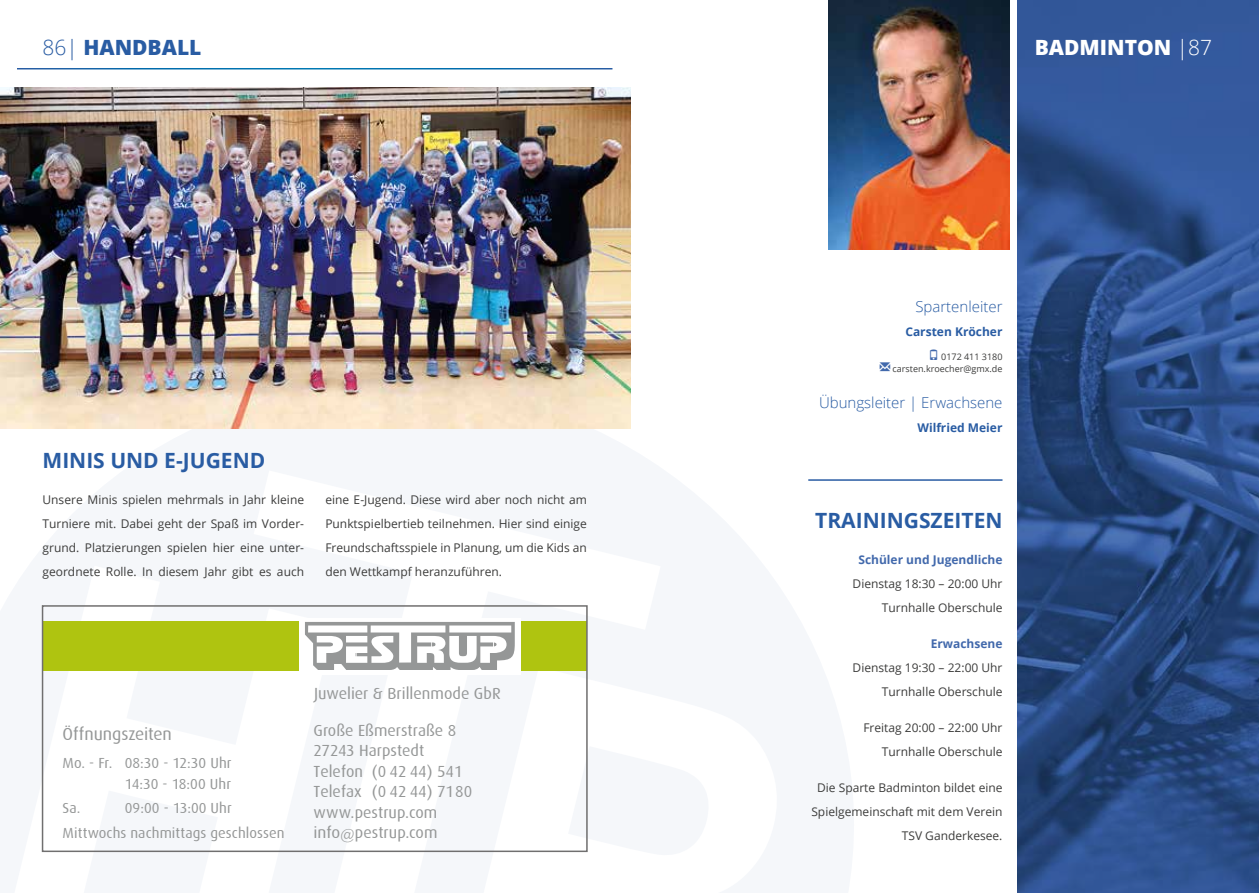
<style>
.page{position:relative;width:1259px;height:893px;background:#fff}
.page>*{position:absolute;margin:0;border:0;box-sizing:border-box;transform-origin:0 0}
.t1{font:700 21px "Open Sans";color:#295ca3}
.t2{font:800 21px "Open Sans";color:#fff}
.t3{font:800 21px "Open Sans";color:#295ca3}
.t4{font:17.55px "Dax";letter-spacing:-.005em;color:#959797}
.t5{font:16.2px "Dax";color:#959797}
.t6{font:16.05px/20.4px "Dax";color:#959797}
.t7{font:300 15px "Open Sans";color:#295ca3}
.t8{font:14.55px/20.4px "Dax";letter-spacing:.005em;color:#959797;text-align:right}
.t9{font:12px/24px "Open Sans";color:#3c3c3b;text-align:right}
.t10{font:700 12px "Open Sans";color:#4269ac}
.t11{font:700 12px "Open Sans";color:#295ca3}
.t12{font:9px/12px "Open Sans";color:#3c3c3b;text-align:right}
.s1{font-weight:300}
.s2{color:#4269ac}
</style>
<div class="page">
<img style="left:1018px;top:0;width:241px;height:893px">
<img style="left:829px;top:0;width:180px;height:249px">
<div style="left:43px;top:621px;width:544px;height:49px;background:#afc410"></div>
<div style="left:300px;top:618px;width:221px;height:57px;background:#fff"></div>
<svg style="left:305px;top:622px;width:210px;height:48px"></svg>
<div style="left:42px;top:605px;width:546px;height:247px;border:2px solid #706f6f"></div>
<img style="left:0;top:87px;width:630px;height:341px">
<hr style="left:808px;top:479px;width:194px;height:2px;background:#295ca3">
<h1 class="t3" style="left:43px;top:32px;width:160px"><span class="s1">86|</span> HANDBALL</h1>
<h1 class="t1" style="left:43px;top:446px;width:224px">MINIS UND E-JUGEND</h1>
<p class="t9" style="left:43px;top:487px;width:263px;text-align:justify">Unsere Minis spielen mehrmals in Jahr kleine Turniere mit. Dabei geht der Spaß im Vorder&shy;grund. Platzierungen spielen hier eine unter&shy;geordnete Rolle. In diesem Jahr gibt es auch</p>
<p class="t9" style="left:325px;top:487px;width:263px;text-align:justify">eine E-Jugend. Diese wird aber noch nicht am Punktspielbertieb teilnehmen. Hier sind einige Freundschaftsspiele in Planung, um die Kids an den Wettkampf heranzuführen.</p>
<h2 class="t4" style="left:63px;top:724px;width:111px">Öffnungszeiten</h2>
<p class="t8" style="left:63px;top:753px;width:170px">Mo. - Fr. 08:30 - 12:30 Uhr<br>14:30 - 18:00 Uhr</p>
<p class="t8" style="left:63px;top:798px;width:19px">Sa.</p>
<p class="t8" style="left:63px;top:796px;width:223px;line-height:24.6px;text-align:left;text-indent:62px">09:00 - 13:00 Uhr<br>Mittwochs nachmittags geschlossen</p>
<h3 class="t5" style="left:314px;top:684px;width:188px">Juwelier &amp; Brillenmode GbR</h3>
<h3 class="t6" style="left:313px;top:720px;width:160px">Große Eßmerstraße 8<br>27243 Harpstedt<br>Telefon (0 42 44) 541<br>Telefax (0 42 44) 7180 www.pestrup.com info@pestrup.com</h3>
<h1 class="t2" style="left:1034px;top:32px;width:179px">BADMINTON <span class="s1">|87</span></h1>
<p class="t7" style="left:915px;top:296px;width:89px">Spartenleiter</p>
<p class="t11" style="left:905px;top:323px;width:99px">Carsten Kröcher</p>
<p class="t12" style="left:879px;top:351px;width:124px">0172 411 3180<br><span class="s2">✉</span> carsten.kroecher@gmx.de</p>
<p class="t7" style="left:819px;top:392px;width:185px">Übungsleiter | Erwachsene</p>
<p class="t11" style="left:917px;top:419px;width:87px">Wilfried Meier</p>
<h1 class="t1" style="left:815px;top:506px;width:189px">TRAININGSZEITEN</h1>
<p class="t10" style="left:858px;top:551px;width:146px">Schüler und Jugendliche</p>
<p class="t9" style="left:852px;top:571px;width:151px">Dienstag 18:30 – 20:00 Uhr<br>Turnhalle Oberschule</p>
<p class="t10" style="left:930px;top:635px;width:73px">Erwachsene</p>
<p class="t9" style="left:852px;top:655px;width:151px">Dienstag 19:30 – 22:00 Uhr<br>Turnhalle Oberschule</p>
<p class="t9" style="left:863px;top:715px;width:141px">Freitag 20:00 – 22:00 Uhr<br>Turnhalle Oberschule</p>
<p class="t9" style="left:811px;top:775px;width:193px">Die Sparte Badminton bildet eine<br>Spielgemeinschaft mit dem Verein<br>TSV Ganderkesee.</p>
</div>
